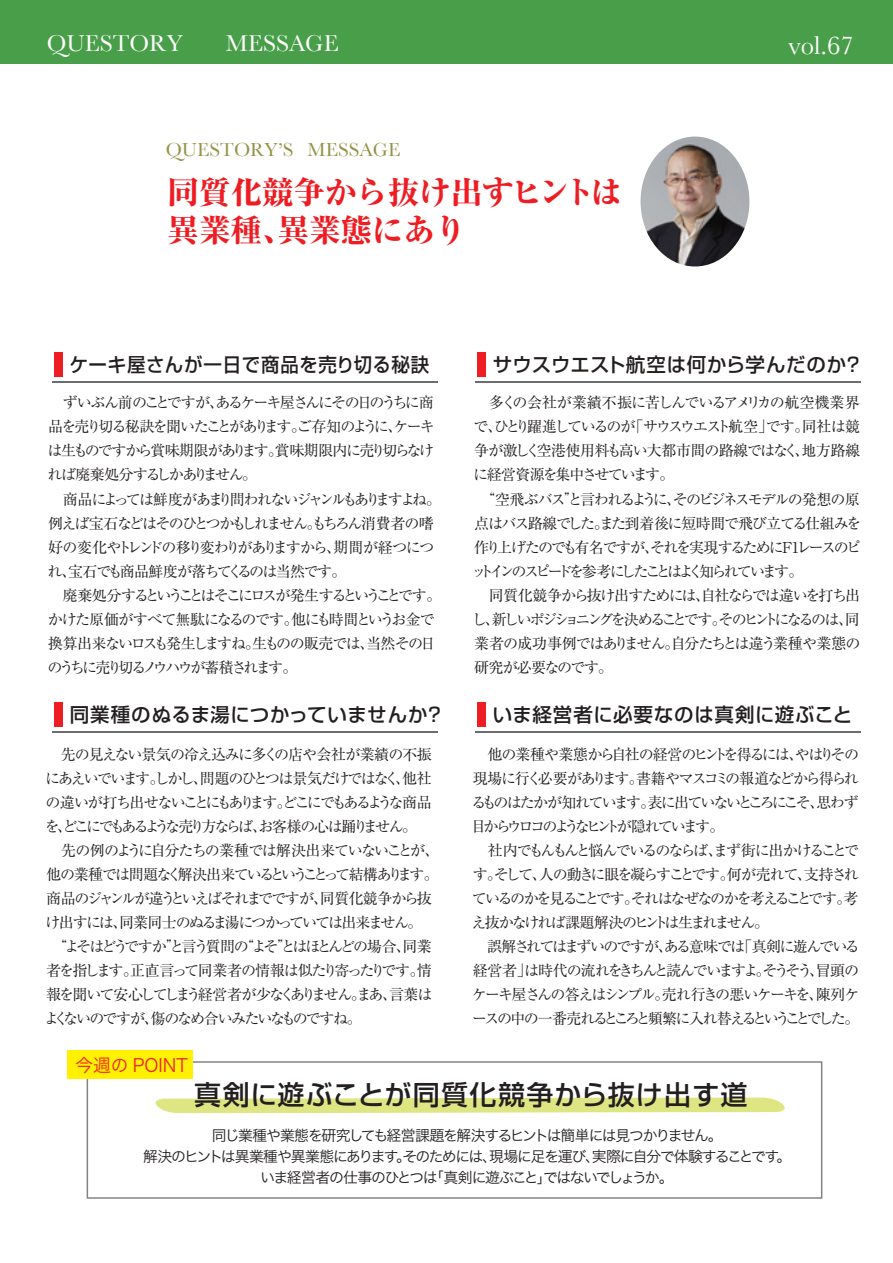
<style>
.page{position:relative;width:893px;height:1263px;background:#fff}
.page>*{position:absolute;margin:0;border:0;box-sizing:border-box;transform-origin:0 0}
.t1{font:800 31.5px/37.5px "Ryumin Pro";color:#ee1d23}
.t2{font:500 27px "Shin Go Pro";letter-spacing:.045em;color:#231f20}
.t3{font:26.7px "Baskerville";color:#fff}
.t4{font:24px "Baskerville";color:#fff}
.t5{font:19.8px "Baskerville";color:#949246}
.t6{font:500 19.5px "Shin Go Pro";letter-spacing:.025em;color:#231f20}
.t7{font:500 19.5px "Shin Go Pro";letter-spacing:.025em;color:#231f20;scale:.95 1}
.t8{font:18px "Hira Kaku Pro W3";color:#ee2026}
.t9{font:15px/24px "Ryumin Pro";letter-spacing:-.125em;color:#231f20}
.t10{font:14.85px/21.3px "Hira Kaku Pro W3";letter-spacing:-.095em;color:#231f20;text-align:center}
</style>
<div class="page">
<div style="left:0;top:0;width:893px;height:64px;background:#499f49"></div>
<svg style="left:87px;top:1061px;width:735px;height:138px"></svg>
<svg style="left:152px;top:1097px;width:636px;height:16px;background:#e1e891"></svg>
<div style="left:67px;top:1051px;width:126px;height:28px;background:#fff101"></div>
<img style="left:640px;top:137px;width:109px;height:129px">
<hr style="left:52px;top:382px;width:385px;height:1px;background:#6c6d70">
<hr style="left:475px;top:732px;width:385px;height:1px;background:#6c6d70">
<div style="left:54px;top:352px;width:9px;height:25px;background:#ee1d23"></div>
<hr style="left:52px;top:732px;width:385px;height:1px;background:#6c6d70">
<div style="left:54px;top:702px;width:9px;height:25px;background:#ee1d23"></div>
<div style="left:477px;top:702px;width:9px;height:25px;background:#ee1d23"></div>
<hr style="left:475px;top:382px;width:385px;height:1px;background:#6c6d70">
<div style="left:477px;top:352px;width:9px;height:25px;background:#ee1d23"></div>
<h3 class="t4" style="left:47px;top:29px;width:138px">QUESTORY</h3>
<h3 class="t4" style="left:226px;top:29px;width:114px">MESSAGE</h3>
<h3 class="t3" style="left:789px;top:30px;width:67px">vol.67</h3>
<h3 class="t5" style="left:166px;top:138px;width:236px">QUESTORY’S MESSAGE</h3>
<h1 class="t1" style="left:168px;top:171px;width:456px">同質化競争から抜け出すヒントは異業種、異業態にあり</h1>
<h3 class="t7" style="left:69px;top:349px;width:380px">ケーキ屋さんが一日で商品を売り切る秘訣</h3>
<p class="t9" style="left:48px;top:390px;width:395px">　ずいぶん前のことですが、あるケーキ屋さんにその日のうちに商品を売り切る秘訣を聞いたことがあります。ご存知のように、ケーキは生ものですから賞味期限があります。賞味期限内に売り切らなければ廃棄処分するしかありません。<br>　商品によっては鮮度があまり問われないジャンルもありますよね。例えば宝石などはそのひとつかもしれません。もちろん消費者の嗜好の変化やトレンドの移り変わりがありますから、期間が経つにつれ、宝石でも商品鮮度が落ちてくるのは当然です。<br>　廃棄処分するということはそこにロスが発生するということです。かけた原価がすべて無駄になるのです。他にも時間というお金で換算出来ないロスも発生しますね。生ものの販売では、当然その日のうちに売り切るノウハウが蓄積されます。</p>
<p class="t9" style="left:471px;top:390px;width:392px">　多くの会社が業績不振に苦しんでいるアメリカの航空機業界で、ひとり躍進しているのが「サウスウエスト航空」です。同社は競争が激しく空港使用料も高い大都市間の路線ではなく、地方路線に経営資源を集中させています。<br>　“空飛ぶバス”と言われるように、そのビジネスモデルの発想の原点はバス路線でした。また到着後に短時間で飛び立てる仕組みを作り上げたのでも有名ですが、それを実現するためにF1レースのピットインのスピードを参考にしたことはよく知られています。<br>　同質化競争から抜け出すためには、自社ならでは違いを打ち出し、新しいポジショニングを決めることです。そのヒントになるのは、同業者の成功事例ではありません。自分たちとは違う業種や業態の研究が必要なのです。</p>
<h3 class="t6" style="left:493px;top:349px;width:372px">サウスウエスト航空は何から学んだのか？</h3>
<h3 class="t6" style="left:70px;top:699px;width:376px">同業種のぬるま湯につかっていませんか？</h3>
<h3 class="t6" style="left:493px;top:699px;width:361px">いま経営者に必要なのは真剣に遊ぶこと</h3>
<p class="t9" style="left:44px;top:741px;width:397px">　先の見えない景気の冷え込みに多くの店や会社が業績の不振にあえいでいます。しかし、問題のひとつは景気だけではなく、他社の違いが打ち出せないことにもあります。どこにでもあるような商品を、どこにでもあるような売り方ならば、お客様の心は踊りません。<br>　先の例のように自分たちの業種では解決出来ていないことが、他の業種では問題なく解決出来ているということって結構あります。商品のジャンルが違うといえばそれまでですが、同質化競争から抜け出すには、同業同士のぬるま湯につかっていては出来ません。　“よそはどうですか”と言う質問の“よそ”とはほとんどの場合、同業者を指します。正直言って同業者の情報は似たり寄ったりです。情報を聞いて安心してしまう経営者が少なくありません。まあ、言葉はよくないのですが、傷のなめ合いみたいなものですね。</p>
<p class="t9" style="left:471px;top:741px;width:390px">　他の業種や業態から自社の経営のヒントを得るには、やはりその現場に行く必要があります。書籍やマスコミの報道などから得られるものはたかが知れています。表に出ていないところにこそ、思わず目からウロコのようなヒントが隠れています。<br>　社内でもんもんと悩んでいるのならば、まず街に出かけることです。そして、人の動きに眼を凝らすことです。何が売れて、支持されているのかを見ることです。それはなぜなのかを考えることです。考え抜かなければ課題解決のヒントは生まれません。<br>　誤解されてはまずいのですが、ある意味では「真剣に遊んでいる経営者」は時代の流れをきちんと読んでいますよ。そうそう、冒頭のケーキ屋さんの答えはシンプル。売れ行きの悪いケーキを、陳列ケースの中の一番売れるところと頻繁に入れ替えるということでした。</p>
<p class="t8" style="left:76px;top:1049px;width:114px">今週の POINT</p>
<h2 class="t2" style="left:194px;top:1073px;width:555px">真剣に遊ぶことが同質化競争から抜け出す道</h2>
<p class="t10" style="left:143px;top:1123px;width:650px">同じ業種や業態を研究しても経営課題を解決するヒントは簡単には見つかりません。<br>解決のヒントは異業種や異業態にあります。そのためには、現場に足を運び、実際に自分で体験することです。いま経営者の仕事のひとつは「真剣に遊ぶこと」ではないでしょうか。</p>
</div>
